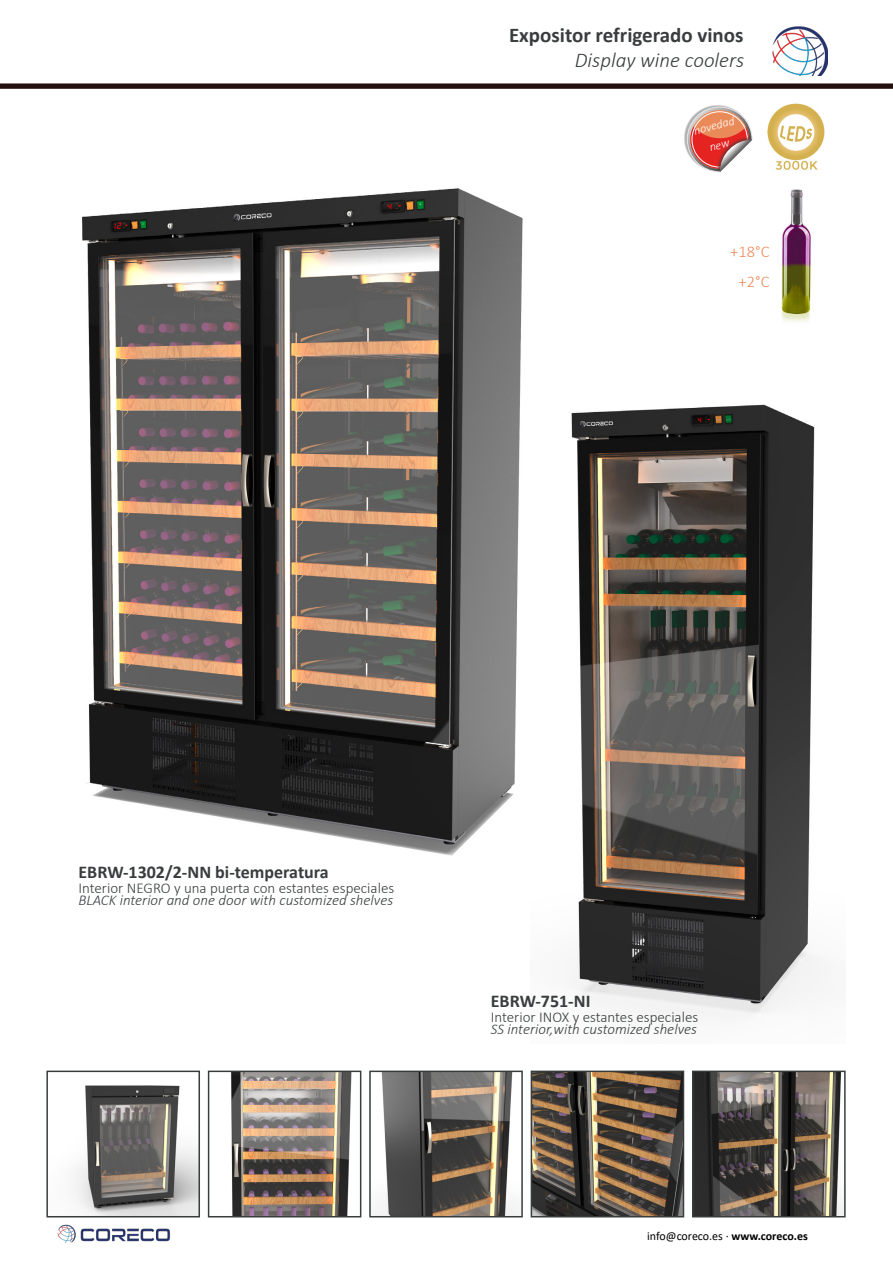
<style>
.page{position:relative;width:893px;height:1263px;background:#fff}
.page>*{position:absolute;margin:0;border:0;box-sizing:border-box;transform-origin:0 0}
.t1{font:700 21px "Calibri";color:#393d3e}
.t2{font:italic 300 21px "Calibri";color:#393d3e}
.t3{font:700 18px "Calibri";color:#393d3e}
.t4{font:300 16.5px/30px "Calibri";color:#eb8a59;text-align:center}
.t5{font:italic 300 15px "Calibri";color:#393d3e}
.t6{font:300 15px "Calibri";color:#393d3e}
.t7{font:italic 300 12.15px/19.8px "Calibri";color:#fff;text-align:center}
.t8{font:12px "Calibri";letter-spacing:-.005em;color:#000}
.s1{font-weight:700}
</style>
<div class="page">
<svg style="left:0;top:84px;width:893px;height:5px;background:#2b1915"></svg>
<img style="left:772px;top:26px;width:55px;height:49px">
<img style="left:57px;top:1224px;width:113px;height:19px">
<div style="left:684px;top:105px;width:67px;height:67px;background:#393d3e;opacity:.4"></div>
<svg style="left:686px;top:106px;width:67px;height:67px"></svg>
<img style="left:82px;top:188px;width:441px;height:668px">
<img style="left:74px;top:1085px;width:123px;height:129px">
<div style="left:46px;top:1070px;width:154px;height:147px;border:2px solid #393d3e"></div>
<img style="left:231px;top:1073px;width:121px;height:141px">
<div style="left:208px;top:1070px;width:153px;height:147px;border:2px solid #393d3e"></div>
<img style="left:376px;top:1073px;width:144px;height:141px">
<div style="left:369px;top:1070px;width:154px;height:147px;border:2px solid #393d3e"></div>
<img style="left:534px;top:1073px;width:147px;height:141px">
<div style="left:531px;top:1070px;width:153px;height:147px;border:2px solid #393d3e"></div>
<img style="left:695px;top:1073px;width:148px;height:141px">
<div style="left:692px;top:1070px;width:154px;height:147px;border:2px solid #393d3e"></div>
<img style="left:767px;top:103px;width:58px;height:67px">
<img style="left:781px;top:189px;width:30px;height:133px">
<img style="left:571px;top:404px;width:253px;height:613px">
<h1 class="t1" style="left:509px;top:20px;width:236px">Expositor refrigerado vinos</h1>
<h1 class="t2" style="left:575px;top:47px;width:171px">Display wine coolers</h1>
<p class="t7" style="left:692px;top:121px;width:43px;rotate:-15deg">novedad new</p>
<p class="t4" style="left:730px;top:237px;width:41px">+18°C +2°C</p>
<p class="t3" style="left:78px;top:859px;width:252px">EBRW-1302/2-NN bi-temperatura</p>
<p class="t6" style="left:78px;top:878px;width:317px">Interior NEGRO y una puerta con estantes especiales</p>
<p class="t5" style="left:78px;top:890px;width:316px">BLACK interior and one door with customized shelves</p>
<p class="t3" style="left:491px;top:988px;width:101px">EBRW-751-NI</p>
<p class="t6" style="left:491px;top:1008px;width:209px">Interior INOX y estantes especiales</p>
<p class="t5" style="left:491px;top:1020px;width:208px">SS interior,with customized shelves</p>
<p class="t8" style="left:647px;top:1228px;width:162px">info@coreco.es · <span class="s1">www.coreco.es</span></p>
</div>
